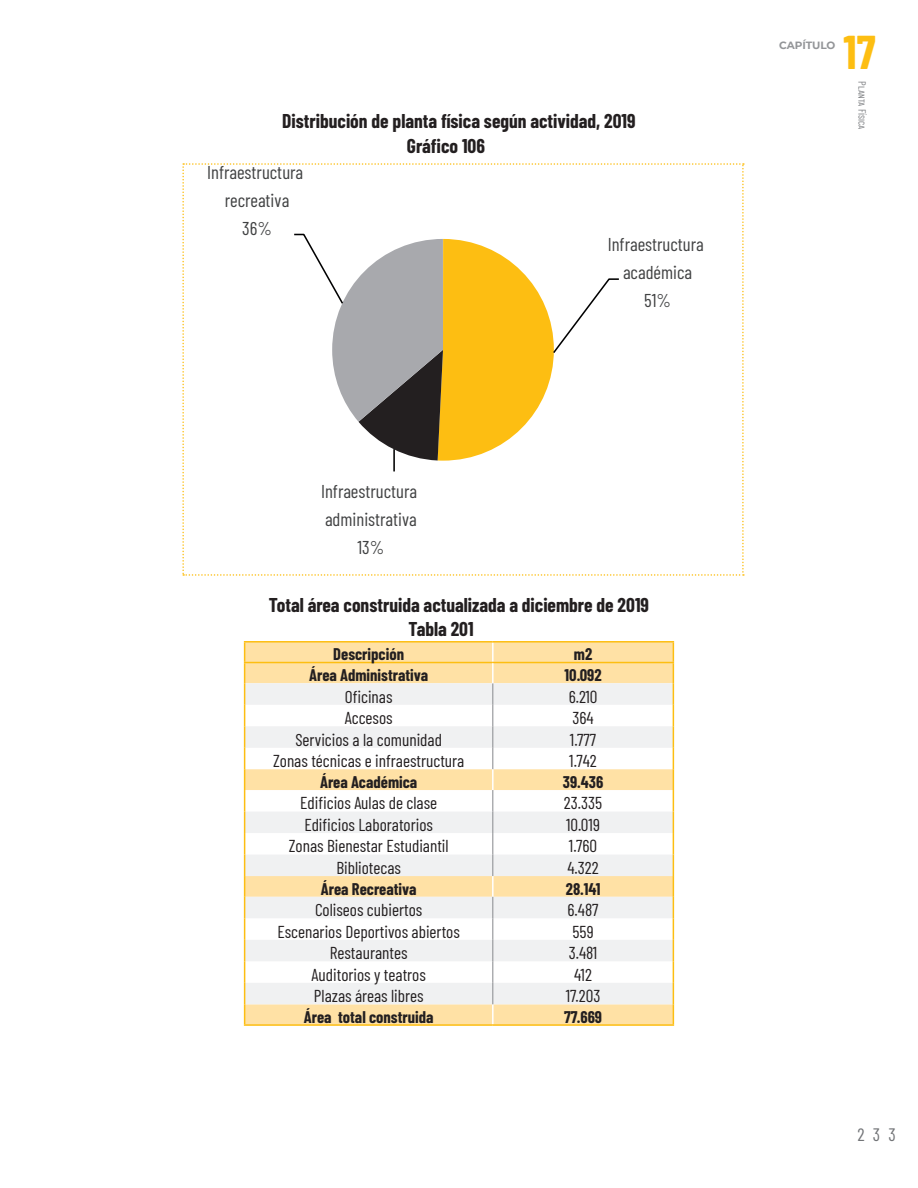
<style>
.page{position:relative;width:918px;height:1188px;background:#fff}
.page>*{position:absolute;margin:0;border:0;box-sizing:border-box;transform-origin:0 0}
.t1{font:700 46.2px "Barlow Condensed";color:#fdbe12}
.t2{font:700 19.5px "Barlow Condensed";color:#231f20}
.t3{font:18.6px/27.8px "Barlow Condensed";color:#414243;text-align:center}
.t4{font:18px "Barlow Condensed";color:#727477}
.t5{font:17.25px "Barlow Condensed";color:#231f20}
.t6{font:700 16.5px "Barlow Condensed";color:#231f20}
.t7{font:10.5px "Barlow Condensed";color:#808285}
.t8{font:700 10.5px "Montserrat";letter-spacing:-.01em;color:#939598}
</style>
<div class="page">
<div style="left:245px;top:643px;width:428px;height:381px;background:#ffe1a5"></div>
<svg style="left:245px;top:683px;width:428px;height:321px"></svg>
<svg style="left:492px;top:643px;width:2px;height:19px"></svg>
<hr style="left:492px;top:876px;width:2px;height:21px;background:#fff">
<hr style="left:492px;top:1004px;width:2px;height:20px;background:#fff">
<svg style="left:492px;top:683px;width:1px;height:86px"></svg>
<hr style="left:492px;top:769px;width:2px;height:21px;background:#fff">
<svg style="left:492px;top:790px;width:1px;height:86px"></svg>
<svg style="left:492px;top:897px;width:1px;height:107px"></svg>
<hr style="left:244px;top:641px;width:249px;height:2px;background:#fdbe12">
<hr style="left:493px;top:641px;width:181px;height:2px;background:#fdbe12">
<hr style="left:244px;top:1024px;width:249px;height:2px;background:#fdbe12">
<hr style="left:493px;top:1024px;width:181px;height:2px;background:#fdbe12">
<svg style="left:244px;top:643px;width:1px;height:381px"></svg>
<hr style="left:244px;top:662px;width:249px;height:1px;background:#fdbe12">
<hr style="left:493px;top:662px;width:181px;height:1px;background:#fdbe12">
<hr style="left:492px;top:663px;width:2px;height:20px;background:#fff">
<svg style="left:673px;top:643px;width:1px;height:381px"></svg>
<svg style="left:182px;top:163px;width:562px;height:413px"></svg>
<p class="t2" style="left:282px;top:107px;width:355px">Distribución de planta física según actividad, 2019</p>
<p class="t3" style="left:207px;top:157px;width:97px">Infraestructura recreativa<br>36%</p>
<p class="t2" style="left:407px;top:132px;width:79px">Gráfico 106</p>
<p class="t3" style="left:321px;top:476px;width:97px">Infraestructura administrativa<br>13%</p>
<p class="t3" style="left:608px;top:229px;width:97px">Infraestructura académica<br>51%</p>
<p class="t2" style="left:269px;top:591px;width:382px">Total área construida actualizada a diciembre de 2019</p>
<p class="t6" style="left:333px;top:643px;width:72px">Descripción</p>
<p class="t6" style="left:574px;top:643px;width:20px">m2</p>
<p class="t6" style="left:309px;top:664px;width:120px">Área Administrativa</p>
<p class="t6" style="left:565px;top:664px;width:39px">10.092</p>
<p class="t5" style="left:345px;top:684px;width:49px">Oficinas</p>
<p class="t5" style="left:569px;top:684px;width:30px">6.210</p>
<p class="t5" style="left:345px;top:706px;width:49px">Accesos</p>
<p class="t5" style="left:572px;top:706px;width:23px">364</p>
<p class="t5" style="left:295px;top:727px;width:148px">Servicios a la comunidad</p>
<p class="t5" style="left:570px;top:727px;width:28px">1.777</p>
<p class="t5" style="left:273px;top:749px;width:193px">Zonas técnicas e infraestructura</p>
<p class="t5" style="left:569px;top:749px;width:29px">1.742</p>
<p class="t6" style="left:320px;top:770px;width:99px">Área Académica</p>
<p class="t6" style="left:563px;top:770px;width:42px">39.436</p>
<p class="t5" style="left:300px;top:791px;width:138px">Edificios Aulas de clase</p>
<p class="t5" style="left:564px;top:791px;width:40px">23.335</p>
<p class="t5" style="left:304px;top:812px;width:130px">Edificios Laboratorios</p>
<p class="t5" style="left:566px;top:812px;width:35px">10.019</p>
<p class="t5" style="left:289px;top:834px;width:161px">Zonas Bienestar Estudiantil</p>
<p class="t5" style="left:569px;top:834px;width:30px">1.760</p>
<p class="t5" style="left:336px;top:855px;width:66px">Bibliotecas</p>
<p class="t5" style="left:567px;top:855px;width:33px">4.322</p>
<p class="t6" style="left:321px;top:877px;width:97px">Área Recreativa</p>
<p class="t6" style="left:566px;top:877px;width:36px">28.141</p>
<p class="t5" style="left:315px;top:898px;width:109px">Coliseos cubiertos</p>
<p class="t5" style="left:568px;top:898px;width:33px">6.487</p>
<p class="t5" style="left:278px;top:919px;width:184px">Escenarios Deportivos abiertos</p>
<p class="t5" style="left:573px;top:919px;width:23px">559</p>
<p class="t5" style="left:330px;top:941px;width:79px">Restaurantes</p>
<p class="t5" style="left:569px;top:941px;width:30px">3.481</p>
<p class="t5" style="left:312px;top:962px;width:116px">Auditorios y teatros</p>
<p class="t5" style="left:574px;top:962px;width:19px">412</p>
<p class="t5" style="left:314px;top:984px;width:111px">Plazas áreas libres</p>
<p class="t5" style="left:566px;top:984px;width:36px">17.203</p>
<p class="t6" style="left:304px;top:1005px;width:131px">Área total construida</p>
<p class="t6" style="left:564px;top:1005px;width:40px">77.669</p>
<p class="t2" style="left:409px;top:615px;width:67px">Tabla 201</p>
<p class="t8" style="left:779px;top:38px;width:58px">CAPÍTULO</p>
<h1 class="t1" style="left:844px;top:20px;width:33px">17</h1>
<p class="t7" style="left:870px;top:81px;width:50px;rotate:90deg">Planta Física</p>
<p class="t4" style="left:858px;top:1121px;width:40px">233</p>
</div>
